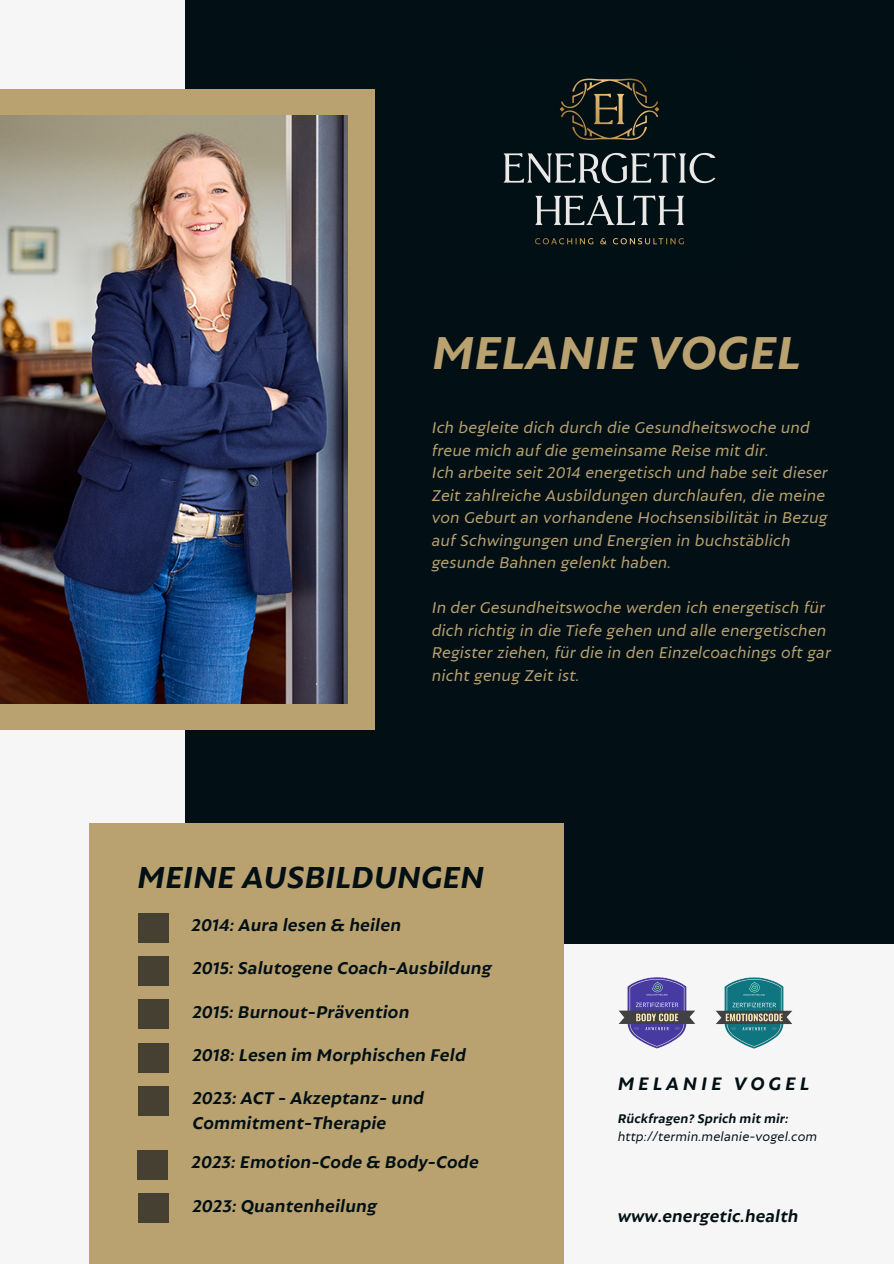
<style>
.page{position:relative;width:894px;height:1264px;background:#fff}
.page>*{position:absolute;margin:0;border:0;box-sizing:border-box;transform-origin:0 0}
.t1{font:italic 700 49.8px "Autor";color:#b9a270}
.t2{font:italic 700 32.7px "Autor";color:#021015}
.t3{font:italic 700 19.5px "Autor";letter-spacing:.2em;color:#021015}
.t4{font:italic 700 18.3px/24.8px "Autor";letter-spacing:.01em;color:#021015}
.t5{font:italic 700 18px "Autor";letter-spacing:.01em;color:#021015}
.t6{font:italic 16.8px/22.5px "Autor";letter-spacing:.01em;color:#b9a270}
.t7{font:italic 13.5px "Autor";letter-spacing:.01em;color:#021015}
.t8{font:italic 700 13.5px "Autor";letter-spacing:.01em;color:#021015}
</style>
<div class="page">
<div style="left:0;top:0;width:893px;height:1263px;background:#f6f6f6"></div>
<div style="left:185px;top:0;width:708px;height:943px;background:#021015"></div>
<div style="left:0;top:89px;width:374px;height:640px;background:#b9a270"></div>
<img style="left:0;top:115px;width:347px;height:588px">
<div style="left:89px;top:823px;width:474px;height:440px;background:#b9a270"></div>
<div style="left:138px;top:912px;width:30px;height:30px;background:#464032"></div>
<div style="left:138px;top:956px;width:30px;height:29px;background:#464032"></div>
<img style="left:503px;top:78px;width:213px;height:167px">
<img style="left:618px;top:977px;width:77px;height:72px">
<img style="left:716px;top:977px;width:77px;height:72px">
<div style="left:138px;top:999px;width:30px;height:30px;background:#464032"></div>
<div style="left:138px;top:1042px;width:30px;height:30px;background:#464032"></div>
<div style="left:138px;top:1086px;width:30px;height:29px;background:#464032"></div>
<div style="left:137px;top:1149px;width:30px;height:30px;background:#464032"></div>
<div style="left:138px;top:1193px;width:30px;height:30px;background:#464032"></div>
<h2 class="t1" style="left:431px;top:334px;width:370px">MELANIE VOGEL</h2>
<p class="t6" style="left:431px;top:418px;width:397px">Ich begleite dich durch die Gesundheitswoche und freue mich auf die gemeinsame Reise mit dir.<br>Ich arbeite seit 2014 energetisch und habe seit dieser Zeit zahlreiche Ausbildungen durchlaufen, die meine von Geburt an vorhandene Hochsensibilität in Bezug auf Schwingungen und Energien in buchstäblich gesunde Bahnen gelenkt haben.</p>
<p class="t6" style="left:431px;top:598px;width:400px">In der Gesundheitswoche werden ich energetisch für dich richtig in die Tiefe gehen und alle energetischen Register ziehen, für die in den Einzelcoachings oft gar nicht genug Zeit ist.</p>
<p class="t2" style="left:137px;top:865px;width:348px">MEINE AUSBILDUNGEN</p>
<h1 class="t4" style="left:191px;top:913px;width:211px">2014: Aura lesen &amp; heilen</h1>
<h5 class="t4" style="left:192px;top:957px;width:301px">2015: Salutogene Coach-Ausbildung</h5>
<p class="t4" style="left:192px;top:1000px;width:218px">2015: Burnout-Prävention</p>
<h3 class="t4" style="left:192px;top:1043px;width:275px">2018: Lesen im Morphischen Feld</h3>
<p class="t4" style="left:192px;top:1087px;width:233px">2023: ACT - Akzeptanz- und<br>Commitment-Therapie</p>
<p class="t4" style="left:191px;top:1150px;width:288px">2023: Emotion-Code &amp; Body-Code</p>
<p class="t4" style="left:192px;top:1194px;width:186px">2023: Quantenheilung</p>
<p class="t3" style="left:617px;top:1076px;width:193px">MELANIE VOGEL</p>
<p class="t8" style="left:617px;top:1113px;width:172px">Rückfragen? Sprich mit mir:</p>
<p class="t7" style="left:617px;top:1131px;width:201px">http://termin.melanie-vogel.com</p>
<p class="t5" style="left:617px;top:1209px;width:182px">www.energetic.health</p>
</div>
